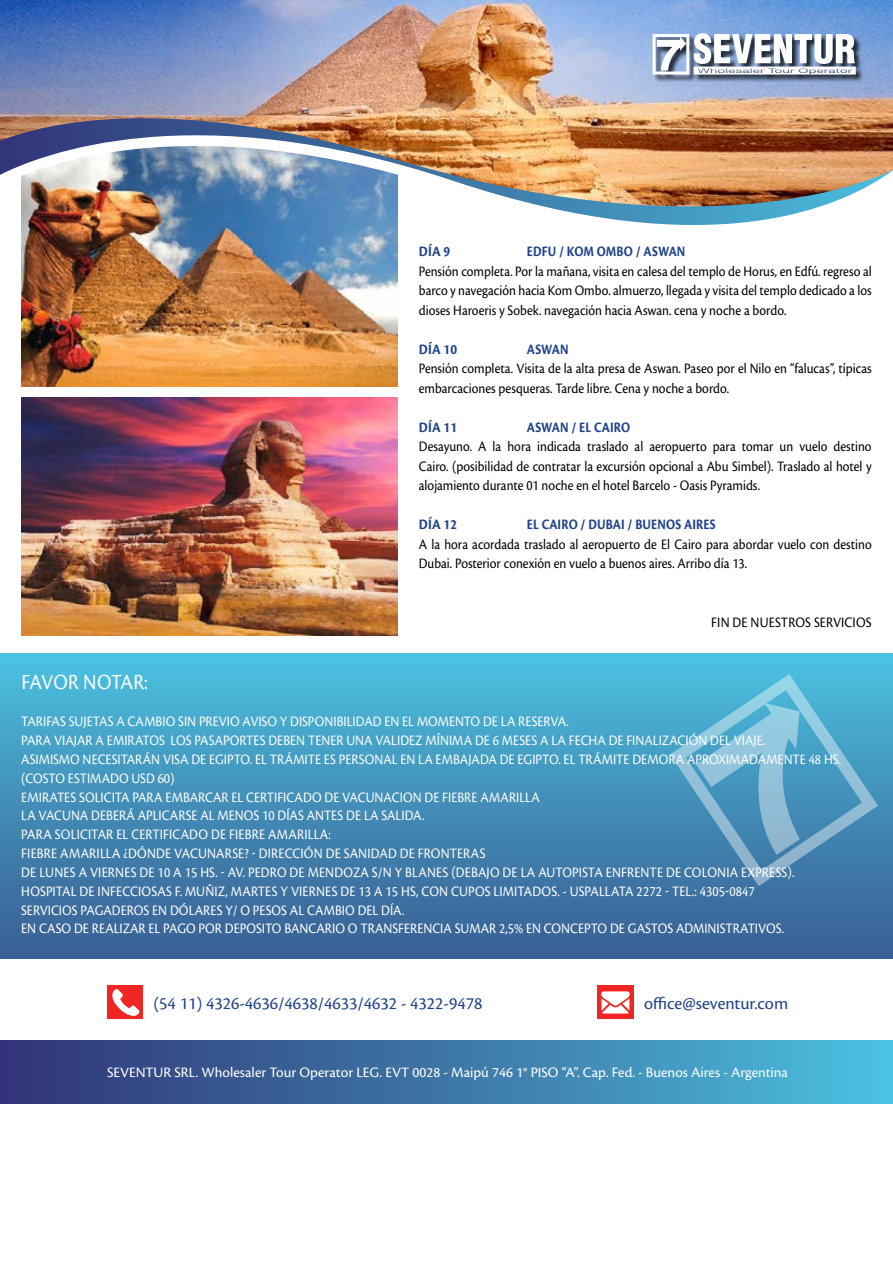
<style>
.page{position:relative;width:893px;height:1263px;background:#fff}
.page>*{position:absolute;margin:0;border:0;box-sizing:border-box;transform-origin:0 0}
.t1{font:22.5px "Cronos Pro";letter-spacing:-.01em;color:#fff;scale:.9 1}
.t2{font:18px "Cronos Pro";color:#20438b}
.t3{font:15px/18.9px "Cronos Pro";letter-spacing:.005em;color:#fff;scale:.9 1}
.t4{font:15px/19.5px "Cronos Pro";color:#000;text-align:justify;scale:.89 1}
.t5{font:15px "Cronos Pro";letter-spacing:.005em;color:#fff}
.t6{font:700 15px "Cronos Pro";letter-spacing:.01em;color:#20438b;scale:.85 1}
.t7{font:15px "Cronos Pro";color:#000;scale:.9 1}
.t8{font:700 15px "Cronos Pro";letter-spacing:.01em;color:#20438b;scale:.9 1}
</style>
<div class="page">
<img style="left:21px;top:307px;width:377px;height:80px">
<img style="left:21px;top:398px;width:377px;height:238px">
<img style="left:21px;top:267px;width:377px;height:40px">
<img style="left:21px;top:208px;width:794px;height:59px">
<img style="left:0;top:0;width:893px;height:208px">
<div style="left:653px;top:34px;width:211px;height:49px;background:#000;opacity:.77"></div>
<div style="left:653px;top:34px;width:36px;height:41px;border:3px solid #fff"></div>
<svg style="left:657px;top:37px;width:29px;height:33px"></svg>
<svg style="left:694px;top:33px;width:162px;height:42px"></svg>
<div style="left:0;top:654px;width:893px;height:305px;background:linear-gradient(to bottom,#4bc1e0,#395c91)"></div>
<svg style="left:670px;top:674px;width:208px;height:212px"></svg>
<div style="left:0;top:1041px;width:893px;height:62px;background:linear-gradient(to right,#313174,#4bbfdd)"></div>
<div style="left:597px;top:985px;width:37px;height:34px;background:#ef2623"></div>
<svg style="left:601px;top:991px;width:29px;height:22px"></svg>
<div style="left:107px;top:985px;width:36px;height:34px;background:#ef2623"></div>
<svg style="left:112px;top:989px;width:28px;height:27px"></svg>
<p class="t8" style="left:419px;top:243px;width:36px">DÍA 9</p>
<p class="t6" style="left:527px;top:243px;width:188px">EDFU / KOM OMBO / ASWAN</p>
<p class="t4" style="left:419px;top:261px;width:510px">Pensión completa. Por la mañana, visita en calesa del templo de Horus, en Edfú. regreso al barco y navegación hacia Kom Ombo. almuerzo, llegada y visita del templo dedicado a los dioses Haroeris y Sobek. navegación hacia Aswan. cena y noche a bordo.</p>
<p class="t8" style="left:419px;top:340px;width:44px">DÍA 10</p>
<p class="t6" style="left:527px;top:340px;width:51px">ASWAN</p>
<p class="t4" style="left:419px;top:359px;width:510px">Pensión completa. Visita de la alta presa de Aswan. Paseo por el Nilo en “falucas”, típicas embarcaciones pesqueras. Tarde libre. Cena y noche a bordo.</p>
<p class="t8" style="left:419px;top:418px;width:44px">DÍA 11</p>
<p class="t6" style="left:527px;top:418px;width:123px">ASWAN / EL CAIRO</p>
<p class="t4" style="left:419px;top:437px;width:510px">Desayuno. A la hora indicada traslado al aeropuerto para tomar un vuelo destino Cairo. (posibilidad de contratar la excursión opcional a Abu Simbel). Traslado al hotel y alojamiento durante 01 noche en el hotel Barcelo - Oasis Pyramids.</p>
<p class="t8" style="left:419px;top:516px;width:44px">DÍA 12</p>
<p class="t6" style="left:527px;top:516px;width:224px">EL CAIRO / DUBAI / BUENOS AIRES</p>
<p class="t4" style="left:419px;top:534px;width:510px">A la hora acordada traslado al aeropuerto de El Cairo para abordar vuelo con destino<br>Dubai. Posterior conexión en vuelo a buenos aires. Arribo día 13.</p>
<p class="t7" style="left:711px;top:613px;width:180px">FIN DE NUESTROS SERVICIOS</p>
<p class="t1" style="left:21px;top:669px;width:142px">FAVOR NOTAR:</p>
<p class="t3" style="left:21px;top:712px;width:610px">TARIFAS SUJETAS A CAMBIO SIN PREVIO AVISO Y DISPONIBILIDAD EN EL MOMENTO DE LA RESERVA.</p>
<p class="t3" style="left:21px;top:731px;width:828px">PARA VIAJAR A EMIRATOS LOS PASAPORTES DEBEN TENER UNA VALIDEZ MÍNIMA DE 6 MESES A LA FECHA DE FINALIZACIÓN DEL VIAJE.</p>
<p class="t3" style="left:21px;top:750px;width:912px">ASIMISMO NECESITARÁN VISA DE EGIPTO. EL TRÁMITE ES PERSONAL EN LA EMBAJADA DE EGIPTO. EL TRÁMITE DEMORA APROXIMADAMENTE 48 HS. (COSTO ESTIMADO USD 60)</p>
<p class="t3" style="left:21px;top:787px;width:578px">EMIRATES SOLICITA PARA EMBARCAR EL CERTIFICADO DE VACUNACION DE FIEBRE AMARILLA</p>
<p class="t3" style="left:21px;top:806px;width:449px">LA VACUNA DEBERÁ APLICARSE AL MENOS 10 DÍAS ANTES DE LA SALIDA.</p>
<p class="t3" style="left:21px;top:825px;width:345px">PARA SOLICITAR EL CERTIFICADO DE FIEBRE AMARILLA:</p>
<p class="t3" style="left:21px;top:844px;width:517px">FIEBRE AMARILLA ¿DÓNDE VACUNARSE? - DIRECCIÓN DE SANIDAD DE FRONTERAS</p>
<p class="t3" style="left:21px;top:863px;width:860px">DE LUNES A VIERNES DE 10 A 15 HS. - AV. PEDRO DE MENDOZA S/N Y BLANES (DEBAJO DE LA AUTOPISTA ENFRENTE DE COLONIA EXPRESS).</p>
<p class="t3" style="left:21px;top:882px;width:816px">HOSPITAL DE INFECCIOSAS F. MUÑIZ, MARTES Y VIERNES DE 13 A 15 HS, CON CUPOS LIMITADOS. - USPALLATA 2272 - TEL.: 4305-0847</p>
<p class="t3" style="left:21px;top:900px;width:427px">SERVICIOS PAGADEROS EN DÓLARES Y/ O PESOS AL CAMBIO DEL DÍA.</p>
<p class="t3" style="left:21px;top:919px;width:849px">EN CASO DE REALIZAR EL PAGO POR DEPOSITO BANCARIO O TRANSFERENCIA SUMAR 2,5% EN CONCEPTO DE GASTOS ADMINISTRATIVOS.</p>
<p class="t2" style="left:153px;top:993px;width:331px">(54 11) 4326-4636/4638/4633/4632 - 4322-9478</p>
<p class="t2" style="left:644px;top:993px;width:146px">office@seventur.com</p>
<p class="t5" style="left:107px;top:1064px;width:682px">SEVENTUR SRL. Wholesaler Tour Operator LEG. EVT 0028 - Maipú 746 1° PISO “A”. Cap. Fed. - Buenos Aires - Argentina</p>
</div>
